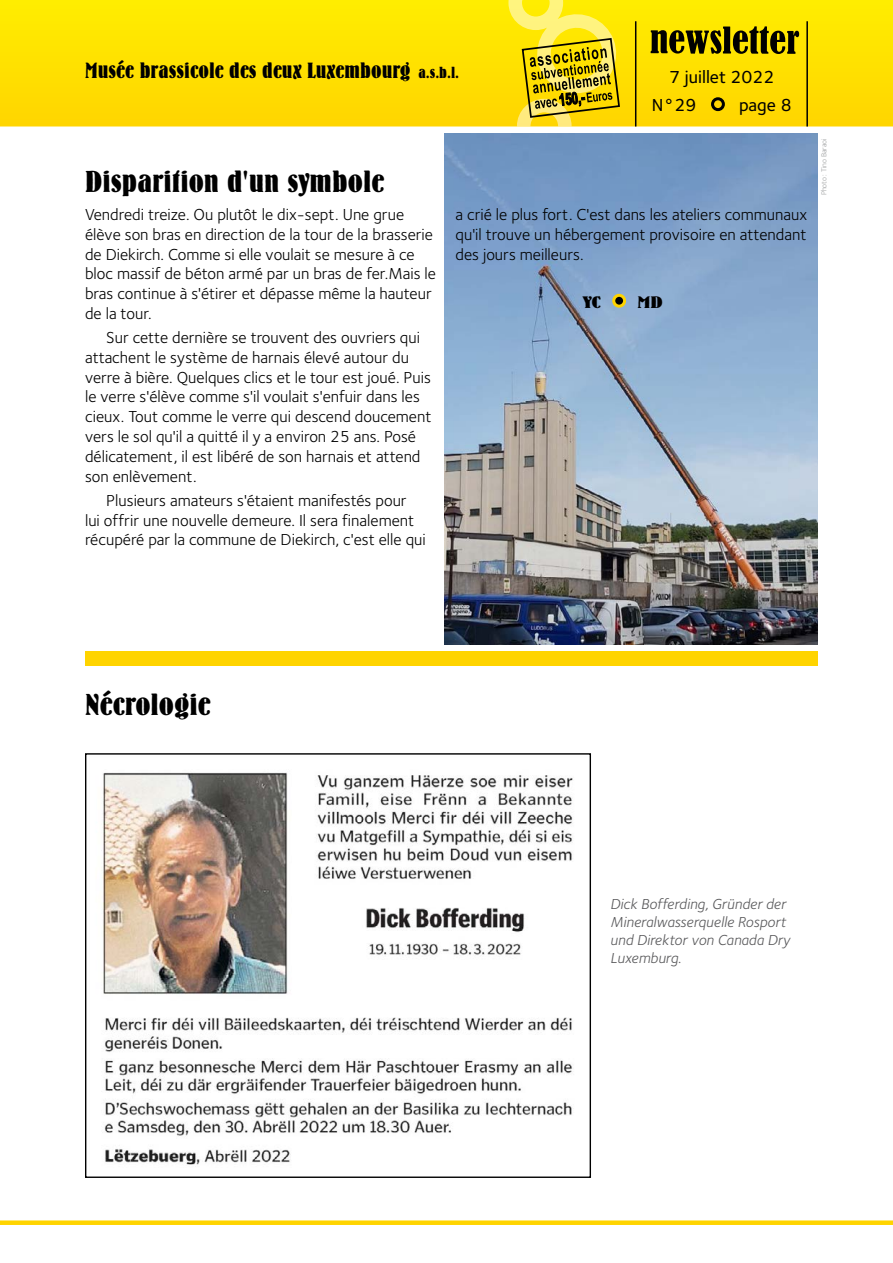
<style>
.page{position:relative;width:893px;height:1263px;background:#fff}
.page>*{position:absolute;margin:0;border:0;box-sizing:border-box;transform-origin:0 0}
.t1{font:30px "Bernhard Bold Condensed BT";color:#000;scale:1.15 1}
.t2{font:21.75px "Bernhard Bold Condensed BT";color:#000;scale:1.1 1}
.t3{font:18px/28.5px "Foundry Sterling Medium CE";color:#000}
.t4{font:16.5px/19.8px "Foundry Sterling Book CE";color:#000}
.t5{font:16.5px "Bernhard Bold Condensed BT";color:#000;scale:1.5 1}
.t6{font:15px/18px "Foundry Sterling Book Italic CE";color:#58585a}
.t7{font:7.5px "Foundry Sterling Book CE";color:#9c9e9f}
.s1{font-size:15.75px;color:#ffd400}
</style>
<div class="page">
<svg style="left:0;top:0;width:893px;height:126px;background:#fee100"></svg>
<svg style="left:651px;top:26px;width:148px;height:28px;background:#7d7000"></svg>
<div style="left:712px;top:99px;width:11px;height:11px;background:#ffd400;border-radius:50%"></div>
<div style="left:711px;top:97px;width:14px;height:14px;border:3px solid #000;border-radius:50%"></div>
<div style="left:0;top:1220px;width:893px;height:5px;background:#ffd400"></div>
<hr style="left:806px;top:21px;width:2px;height:105px;background:#000">
<svg style="left:508px;top:0;width:129px;height:126px;background:#ddc71e"></svg>
<img style="left:444px;top:134px;width:373px;height:510px">
<img style="left:103px;top:772px;width:470px;height:393px">
<div style="left:85px;top:651px;width:732px;height:14px;background:#ffd400"></div>
<div style="left:614px;top:295px;width:11px;height:11px;background:#000;border-radius:50%"></div>
<div style="left:612px;top:294px;width:14px;height:14px;border:3px solid #ffd400;border-radius:50%"></div>
<h2 class="t2" style="left:85px;top:58px;width:342px">Musée brassicole des deux Luxembourg <span class="s1">a.s.b.l.</span></h2>
<p class="t3" style="left:652px;top:63px;width:124px;text-indent:17px">7 juillet 2022<br>N°29</p>
<p class="t3" style="left:739px;top:91px;width:54px">page 8</p>
<h1 class="t1" style="left:85px;top:163px;width:262px">Disparition d'un symbole</h1>
<p class="t4" style="left:85px;top:205px;width:352px">Vendredi treize. Ou plutôt le dix-sept. Une grue élève son bras en direction de la tour de la brasserie de Diekirch. Comme si elle voulait se mesure à ce bloc massif de béton armé par un bras de fer.Mais le bras continue à s'étirer et dépasse même la hauteur de la tour.</p>
<p class="t4" style="left:85px;top:328px;width:348px;text-indent:21px">Sur cette dernière se trouvent des ouvriers qui attachent le système de harnais élevé autour du verre à bière. Quelques clics et le tour est joué. Puis le verre s'élève comme s'il voulait s'enfuir dans les cieux. Tout comme le verre qui descend doucement vers le sol qu'il a quitté il y a environ 25 ans. Posé délicatement, il est libéré de son harnais et attend son enlèvement.</p>
<p class="t4" style="left:85px;top:490px;width:342px;text-indent:21px">Plusieurs amateurs s'étaient manifestés pour<br>lui offrir une nouvelle demeure. Il sera finalement récupéré par la commune de Diekirch, c'est elle qui</p>
<p class="t4" style="left:455px;top:205px;width:353px;text-align:justify">a crié le plus fort. C'est dans les ateliers communaux qu'il trouve un hébergement provisoire en attendant des jours meilleurs.</p>
<p class="t5" style="left:583px;top:292px;width:13px">YC</p>
<p class="t5" style="left:637px;top:292px;width:19px">MD</p>
<p class="t7" style="left:820px;top:195px;width:59px;rotate:-90deg">Photo : Tino Baraoi</p>
<h1 class="t1" style="left:85px;top:687px;width:111px">Nécrologie</h1>
<p class="t6" style="left:610px;top:895px;width:181px">Dick Bofferding, Gründer der<br>Mineralwasserquelle Rosport und Direktor von Canada Dry<br>Luxemburg.</p>
</div>
